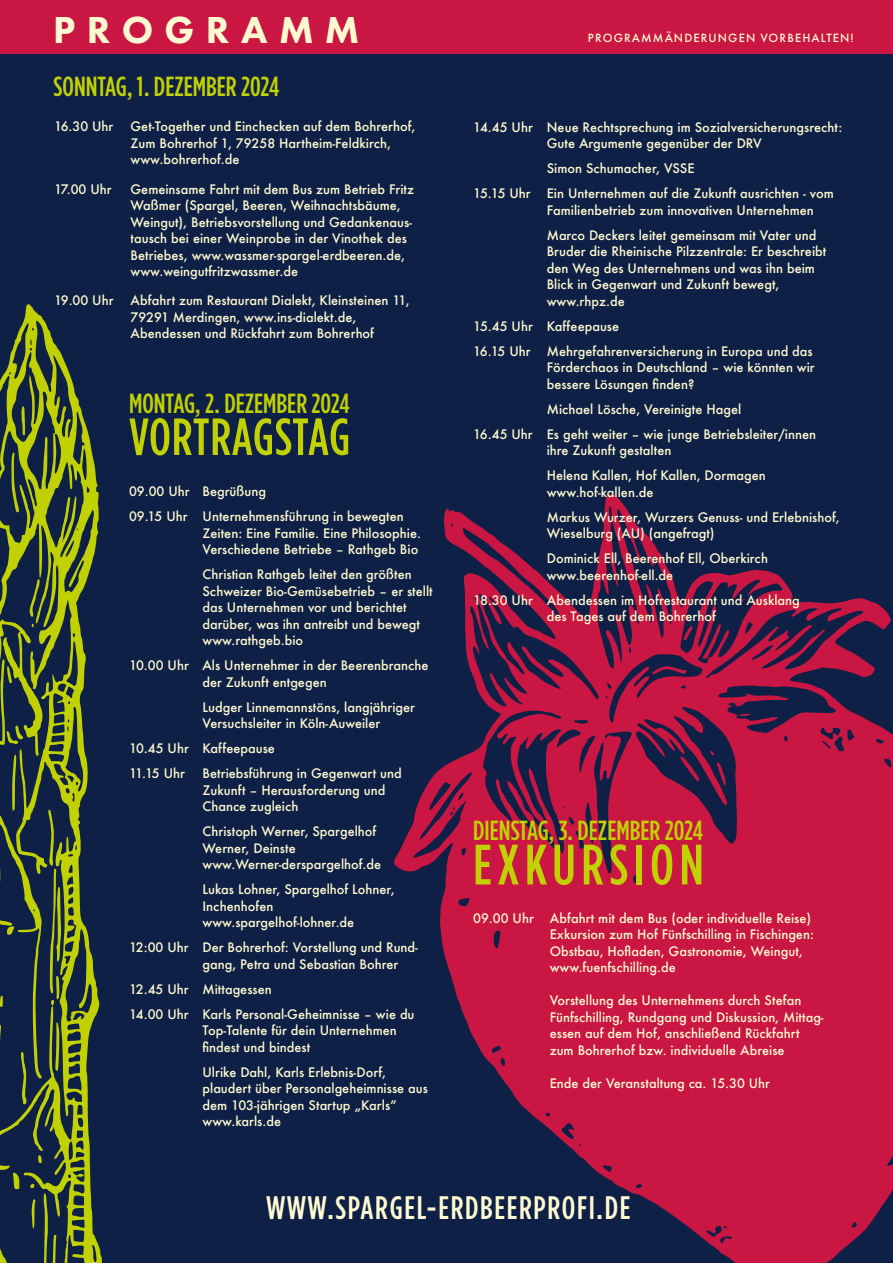
<style>
.page{position:relative;width:893px;height:1263px;background:#0e2045}
.page>*{position:absolute;margin:0;border:0;box-sizing:border-box;transform-origin:0 0}
.t1{font:500 56.85px "Gotham Condensed";letter-spacing:.1em;color:#c1d100}
.t2{font:500 52.2px "Gotham Condensed";letter-spacing:.005em;color:#c1d100}
.t3{font:800 39px "Futura PT";letter-spacing:.29em;color:#fffad2}
.t4{font:500 32.55px "Gotham Condensed";letter-spacing:.05em;color:#fffad2}
.t5{font:500 27.6px "Gotham Condensed";color:#c1d100}
.t6{font:500 12.75px/16.5px "Futura";color:#fffad2}
.t7{font:500 12.45px "Futura PT";letter-spacing:.09em;color:#fffad2}
</style>
<div class="page">
<svg style="left:394px;top:494px;width:499px;height:769px;fill:#ca1642"></svg>
<svg style="left:0;top:304px;width:102px;height:959px"></svg>
<div style="left:0;top:0;width:893px;height:53px;background:#ca1642"></div>
<h3 class="t3" style="left:53px;top:5px;width:308px">PROGRAMM</h3>
<h3 class="t5" style="left:54px;top:71px;width:227px">SONNTAG, 1. DEZEMBER 2024</h3>
<p class="t6" style="left:54px;top:118px;width:61px">16.30 Uhr</p>
<p class="t6" style="left:131px;top:118px;width:287px">Get-Together und Einchecken auf dem Bohrerhof,<br>Zum Bohrerhof 1, 79258 Hartheim-Feldkirch, www.bohrerhof.de</p>
<p class="t6" style="left:54px;top:180px;width:59px">17.00 Uhr</p>
<p class="t6" style="left:131px;top:180px;width:285px">Gemeinsame Fahrt mit dem Bus zum Betrieb Fritz Waßmer (Spargel, Beeren, Weihnachtsbäume, Weingut), Betriebsvorstellung und Gedankenaus&shy;tausch bei einer Weinprobe in der Vinothek des Betriebes, www.wassmer-spargel-erdbeeren.de, www.weingutfritzwassmer.de</p>
<p class="t6" style="left:54px;top:292px;width:61px">19.00 Uhr</p>
<p class="t6" style="left:131px;top:292px;width:281px">Abfahrt zum Restaurant Dialekt, Kleinsteinen 11,<br>79291 Merdingen, www.ins-dialekt.de,<br>Abendessen und Rückfahrt zum Bohrerhof</p>
<h3 class="t5" style="left:129px;top:388px;width:222px">MONTAG, 2. DEZEMBER 2024</h3>
<h2 class="t2" style="left:129px;top:408px;width:223px">VORTRAGSTAG</h2>
<p class="t6" style="left:129px;top:479px;width:276px;line-height:25px">09.00 Uhr Begrüßung<br>09.15 Uhr Unternehmensführung in bewegten</p>
<p class="t6" style="left:203px;top:525px;width:220px">Zeiten: Eine Familie. Eine Philosophie.<br>Verschiedene Betriebe – Rathgeb Bio</p>
<p class="t6" style="left:203px;top:566px;width:232px">Christian Rathgeb leitet den größten Schweizer Bio-Gemüsebetrieb – er stellt das Unternehmen vor und berichtet darüber, was ihn antreibt und bewegt www.rathgeb.bio</p>
<p class="t6" style="left:203px;top:657px;width:228px;text-indent:-74px">10.00 Uhr Als Unternehmer in der Beerenbranche der Zukunft entgegen</p>
<p class="t6" style="left:203px;top:699px;width:214px">Ludger Linnemannstöns, langjähriger<br>Versuchsleiter in Köln-Auweiler</p>
<p class="t6" style="left:129px;top:736px;width:147px;line-height:25px">10.45 Uhr Kaffeepause<br>11.15 Uhr</p>
<p class="t6" style="left:203px;top:765px;width:201px">Betriebsführung in Gegenwart und<br>Zukunft – Herausforderung und<br>Chance zugleich</p>
<p class="t6" style="left:203px;top:823px;width:180px">Christoph Werner, Spargelhof<br>Werner, Deinste www.Werner-derspargelhof.de</p>
<p class="t6" style="left:203px;top:881px;width:194px">Lukas Lohner, Spargelhof Lohner,<br>Inchenhofen www.spargelhof-lohner.de</p>
<p class="t6" style="left:203px;top:939px;width:217px;text-indent:-74px">12:00 Uhr Der Bohrerhof: Vorstellung und Rund&shy;gang, Petra und Sebastian Bohrer</p>
<p class="t6" style="left:129px;top:976px;width:287px;line-height:25px">12.45 Uhr Mittagessen<br>14.00 Uhr Karls Personal-Geheimnisse – wie du</p>
<p class="t6" style="left:203px;top:1022px;width:196px">Top-Talente für dein Unternehmen findest und bindest</p>
<p class="t6" style="left:203px;top:1064px;width:227px">Ulrike Dahl, Karls Erlebnis-Dorf, plaudert über Personalgeheimnisse aus dem 103-jährigen Startup „Karls“ www.karls.de</p>
<p class="t7" style="left:588px;top:31px;width:267px">PROGRAMMÄNDERUNGEN VORBEHALTEN!</p>
<p class="t6" style="left:473px;top:119px;width:371px;text-align:center">14.45 Uhr Neue Rechtsprechung im Sozialversicherungsrecht:<br>Gute Argumente gegenüber der DRV</p>
<p class="t6" style="left:547px;top:160px;width:149px">Simon Schumacher, VSSE</p>
<p class="t6" style="left:473px;top:185px;width:59px">15.15 Uhr</p>
<p class="t6" style="left:547px;top:185px;width:289px">Ein Unternehmen auf die Zukunft ausrichten - vom<br>Familienbetrieb zum innovativen Unternehmen</p>
<p class="t6" style="left:547px;top:227px;width:281px">Marco Deckers leitet gemeinsam mit Vater und Bruder die Rheinische Pilzzentrale: Er beschreibt den Weg des Unternehmens und was ihn beim Blick in Gegenwart und Zukunft bewegt, www.rhpz.de</p>
<p class="t6" style="left:473px;top:313px;width:147px;line-height:25px">15.45 Uhr Kaffeepause<br>16.15 Uhr</p>
<p class="t6" style="left:547px;top:343px;width:269px">Mehrgefahrenversicherung in Europa und das<br>Förderchaos in Deutschland – wie könnten wir bessere Lösungen finden?</p>
<p class="t6" style="left:473px;top:396px;width:344px;line-height:25px;text-align:center">Michael Lösche, Vereinigte Hagel<br>16.45 Uhr Es geht weiter – wie junge Betriebsleiter/innen</p>
<p class="t6" style="left:547px;top:438px;width:221px;line-height:25px">ihre Zukunft gestalten<br>Helena Kallen, Hof Kallen, Dormagen</p>
<p class="t6" style="left:547px;top:479px;width:294px;line-height:25px">www.hof-kallen.de<br>Markus Wurzer, Wurzers Genuss- und Erlebnishof,</p>
<p class="t6" style="left:547px;top:521px;width:223px;line-height:25px">Wieselburg (AU) (angefragt)<br>Dominick Ell, Beerenhof Ell, Oberkirch</p>
<p class="t6" style="left:473px;top:562px;width:328px;line-height:25px;text-indent:74px">www.beerenhof-ell.de<br>18.30 Uhr Abendessen im Hofrestaurant und Ausklang</p>
<p class="t6" style="left:547px;top:608px;width:171px">des Tages auf dem Bohrerhof</p>
<h3 class="t5" style="left:473px;top:815px;width:231px">DIENSTAG, 3. DEZEMBER 2024</h3>
<h1 class="t1" style="left:473px;top:833px;width:232px">EXKURSION</h1>
<p class="t6" style="left:473px;top:909px;width:62px">09.00 Uhr</p>
<p class="t6" style="left:550px;top:909px;width:266px">Abfahrt mit dem Bus (oder individuelle Reise)<br>Exkursion zum Hof Fünfschilling in Fischingen:<br>Obstbau, Hofladen, Gastronomie, Weingut, www.fuenfschilling.de</p>
<p class="t6" style="left:550px;top:992px;width:275px">Vorstellung des Unternehmens durch Stefan Fünfschilling, Rundgang und Diskussion, Mittag&shy;essen auf dem Hof, anschließend Rückfahrt zum Bohrerhof bzw. individuelle Abreise</p>
<p class="t6" style="left:550px;top:1074px;width:222px">Ende der Veranstaltung ca. 15.30 Uhr</p>
<h3 class="t4" style="left:266px;top:1189px;width:366px">WWW.SPARGEL-ERDBEERPROFI.DE</h3>
</div>
